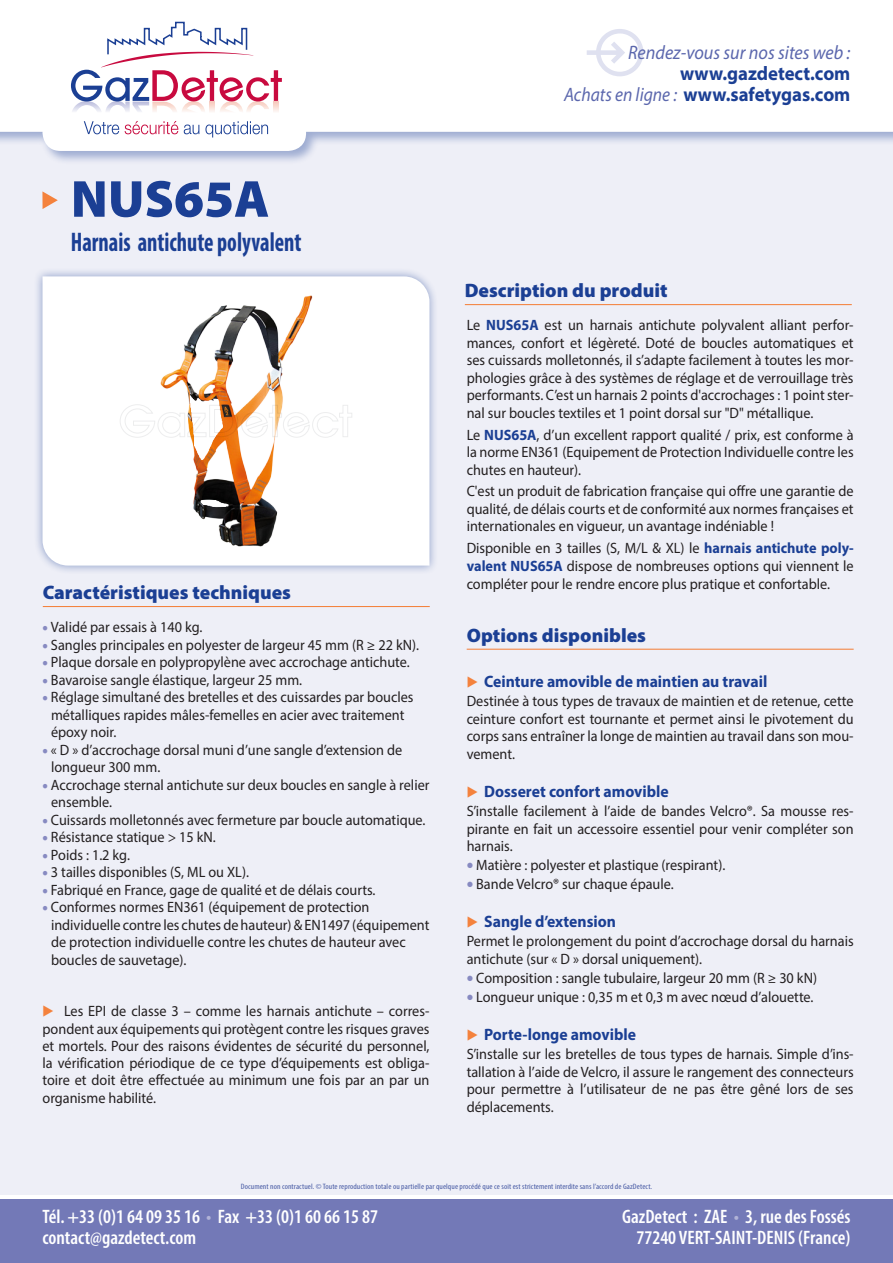
<style>
.page{position:relative;width:893px;height:1263px;background:#fff}
.page>*{position:absolute;margin:0;border:0;box-sizing:border-box;transform-origin:0 0}
.t1{font:900 52.5px "Myriad Pro";color:#1b3f94}
.t2{font:700 condensed 27px "Myriad Pro";color:#1b3f94;scale:.83 1}
.t3{font:600 condensed 19.5px/21px "Myriad Pro";color:#fff}
.t4{font:900 19.5px "Myriad Pro";color:#1b3f94}
.t5{font:700 semi-expanded 19.5px/21px "Myriad Pro";color:#1b3f94;text-align:right;scale:.9 1}
.t6{font:italic 19.5px "Myriad Pro";color:#5b67ad;scale:.93 1}
.t7{font:700 16.5px "Myriad Pro";color:#1b3f94;scale:.95 1}
.t8{font:15px/17.5px "Myriad Pro";color:#231f20;text-align:justify;scale:.95 1}
.t9{font:condensed 7.8px "Myriad Pro";letter-spacing:.01em;color:#495ca5;scale:1.1 1}
.s1{font-weight:900;font-stretch:semi-expanded;color:#878ac1}
.s2{font-weight:400;font-style:italic;font-stretch:normal;color:#5b67ad}
.s3{font-weight:700;color:#1b3f94}
.s4{font-weight:900;font-stretch:semi-expanded;font-size:18px;color:#878ac1}
.s5{color:#b1b3d7}
</style>
<div class="page">
<div style="left:0;top:0;width:893px;height:1195px;background:#eeeff7"></div>
<svg style="left:42px;top:191px;width:16px;height:18px"></svg>
<div style="left:34px;top:267px;width:405px;height:308px;background:#1b3f94;opacity:.48"></div>
<div style="left:43px;top:276px;width:386px;height:290px;background:#fff"></div>
<div style="left:0;top:1199px;width:893px;height:64px;background:#7379b7"></div>
<div style="left:0;top:0;width:893px;height:165px;background:#1b3f94;opacity:.38"></div>
<svg style="left:0;top:0;width:893px;height:151px;background:#fafafc"></svg>
<svg style="left:587px;top:29px;width:56px;height:47px"></svg>
<svg style="left:71px;top:21px;width:211px;height:92px;background:#e8d9e4"></svg>
<svg style="left:184px;top:121px;width:84px;height:16px"></svg>
<svg style="left:125px;top:121px;width:53px;height:13px"></svg>
<svg style="left:84px;top:121px;width:35px;height:13px"></svg>
<hr style="left:465px;top:304px;width:387px;height:1px;background:#f4823d">
<hr style="left:43px;top:606px;width:387px;height:1px;background:#f4823d">
<hr style="left:467px;top:649px;width:387px;height:1px;background:#f4823d">
<img style="left:160px;top:295px;width:152px;height:251px">
<svg style="left:120px;top:404px;width:232px;height:35px"></svg>
<p class="t1" style="left:71px;top:164px;width:200px">NUS65A</p>
<p class="t2" style="left:71px;top:225px;width:279px">Harnais antichute polyvalent</p>
<p class="t4" style="left:43px;top:580px;width:250px">Caractéristiques techniques</p>
<p class="t8" style="left:43px;top:618px;width:170px"><span class="s1">•</span> Validé par essais à 140 kg.</p>
<p class="t8" style="left:43px;top:636px;width:398px"><span class="s1">•</span> Sangles principales en polyester de largeur 45 mm (R ≥ 22 kN).</p>
<p class="t8" style="left:43px;top:653px;width:388px"><span class="s1">•</span> Plaque dorsale en polypropylène avec accrochage antichute.</p>
<p class="t8" style="left:43px;top:671px;width:275px"><span class="s1">•</span> Bavaroise sangle élastique, largeur 25 mm.</p>
<p class="t8" style="left:43px;top:688px;width:392px"><span class="s1">•</span> Réglage simultané des bretelles et des cuissardes par boucles</p>
<p class="t8" style="left:51px;top:706px;width:373px">métalliques rapides mâles-femelles en acier avec traitement</p>
<p class="t8" style="left:51px;top:723px;width:70px">époxy noir.</p>
<p class="t8" style="left:43px;top:741px;width:380px"><span class="s1">•</span> « D » d’accrochage dorsal muni d’une sangle d’extension de</p>
<p class="t8" style="left:51px;top:758px;width:117px">longueur 300 mm.</p>
<p class="t8" style="left:43px;top:776px;width:409px"><span class="s1">•</span> Accrochage sternal antichute sur deux boucles en sangle à relier</p>
<p class="t8" style="left:51px;top:793px;width:66px">ensemble.</p>
<p class="t8" style="left:43px;top:811px;width:405px"><span class="s1">•</span> Cuissards molletonnés avec fermeture par boucle automatique.</p>
<p class="t8" style="left:43px;top:828px;width:184px"><span class="s1">•</span> Résistance statique &gt; 15 kN.</p>
<p class="t8" style="left:43px;top:846px;width:94px"><span class="s1">•</span> Poids : 1.2 kg.</p>
<p class="t8" style="left:43px;top:863px;width:219px"><span class="s1">•</span> 3 tailles disponibles (S, ML ou XL).</p>
<p class="t8" style="left:43px;top:881px;width:352px"><span class="s1">•</span> Fabriqué en France, gage de qualité et de délais courts.</p>
<p class="t8" style="left:43px;top:898px;width:346px"><span class="s1">•</span> Conformes normes EN361 (équipement de protection</p>
<p class="t8" style="left:51px;top:916px;width:400px">individuelle contre les chutes de hauteur) &amp; EN1497 (équipement</p>
<p class="t8" style="left:51px;top:933px;width:375px">de protection individuelle contre les chutes de hauteur avec</p>
<p class="t8" style="left:51px;top:951px;width:144px">boucles de sauvetage).</p>
<p class="t8" style="left:43px;top:1002px;width:409px;text-indent:21px">Les EPI de classe 3 – comme les harnais antichute – corres&shy;pondent aux équipements qui protègent contre les risques graves et mortels. Pour des raisons évidentes de sécurité du personnel, la vérification périodique de ce type d’équipements est obliga&shy;toire et doit être effectuée au minimum une fois par an par un organisme habilité.</p>
<h3 class="t6" style="left:628px;top:40px;width:241px">Rendez-vous sur nos sites web :</h3>
<h3 class="t5" style="left:564px;top:62px;width:320px">www.gazdetect.com<br><span class="s2">Achats en ligne :</span> www.safetygas.com</h3>
<p class="t4" style="left:465px;top:278px;width:204px">Description du produit</p>
<p class="t8" style="left:467px;top:316px;width:409px">Le <span class="s3">NUS65A</span> est un harnais antichute polyvalent alliant perfor&shy;mances, confort et légèreté. Doté de boucles automatiques et ses cuissards molletonnés, il s’adapte facilement à toutes les mor&shy;phologies grâce à des systèmes de réglage et de verrouillage très performants. C’est un harnais 2 points d'accrochages : 1 point ster&shy;nal sur boucles textiles et 1 point dorsal sur "D" métallique.</p>
<p class="t8" style="left:467px;top:425px;width:409px">Le <span class="s3">NUS65A</span>, d’un excellent rapport qualité / prix, est conforme à la norme EN361 (Equipement de Protection Individuelle contre les chutes en hauteur).</p>
<p class="t8" style="left:467px;top:482px;width:409px">C'est un produit de fabrication française qui offre une garantie de qualité, de délais courts et de conformité aux normes françaises et internationales en vigueur, un avantage indéniable !</p>
<p class="t8" style="left:467px;top:539px;width:409px">Disponible en 3 tailles (S, M/L &amp; XL) le <span class="s3">harnais antichute poly&shy;valent NUS65A</span> dispose de nombreuses options qui viennent le compléter pour le rendre encore plus pratique et confortable.</p>
<p class="t4" style="left:467px;top:622px;width:181px">Options disponibles</p>
<p class="t7" style="left:484px;top:671px;width:300px">Ceinture amovible de maintien au travail</p>
<p class="t8" style="left:467px;top:692px;width:409px">Destinée à tous types de travaux de maintien et de retenue, cette ceinture confort est tournante et permet ainsi le pivotement du corps sans entraîner la longe de maintien au travail dans son mou&shy;vement.</p>
<p class="t7" style="left:484px;top:781px;width:196px">Dosseret confort amovible</p>
<p class="t8" style="left:467px;top:802px;width:409px">S’installe facilement à l’aide de bandes Velcro®. Sa mousse res&shy;pirante en fait un accessoire essentiel pour venir compléter son harnais.</p>
<p class="t8" style="left:467px;top:856px;width:274px"><span class="s4">•</span> Matière : polyester et plastique (respirant).</p>
<p class="t8" style="left:467px;top:875px;width:219px"><span class="s4">•</span> Bande Velcro® sur chaque épaule.</p>
<p class="t7" style="left:484px;top:911px;width:140px">Sangle d’extension</p>
<p class="t8" style="left:467px;top:932px;width:409px">Permet le prolongement du point d’accrochage dorsal du harnais antichute (sur « D » dorsal uniquement).</p>
<p class="t8" style="left:467px;top:969px;width:370px"><span class="s4">•</span> Composition : sangle tubulaire, largeur 20 mm (R ≥ 30 kN)</p>
<p class="t8" style="left:467px;top:988px;width:367px"><span class="s4">•</span> Longueur unique : 0,35 m et 0,3 m avec nœud d’alouette.</p>
<p class="t7" style="left:484px;top:1024px;width:161px">Porte-longe amovible</p>
<p class="t8" style="left:467px;top:1045px;width:409px">S’installe sur les bretelles de tous types de harnais. Simple d’ins&shy;tallation à l’aide de Velcro, il assure le rangement des connecteurs pour permettre à l’utilisateur de ne pas être gêné lors de ses déplacements.</p>
<p class="t9" style="left:241px;top:1182px;width:375px">Document non contractuel. © Toute reproduction totale ou partielle par quelque procédé que ce soit est strictement interdite sans l’accord de GazDetect.</p>
<h3 class="t3" style="left:43px;top:1206px;width:337px">Tél. +33 (0)1 64 09 35 16 <span class="s5">•</span> Fax +33 (0)1 60 66 15 87 contact@gazdetect.com</h3>
<h3 class="t3" style="left:622px;top:1206px;width:230px;text-align:right">GazDetect : ZAE <span class="s5">•</span> 3, rue des Fossés<br>77240 VERT-SAINT-DENIS (France)</h3>
</div>
